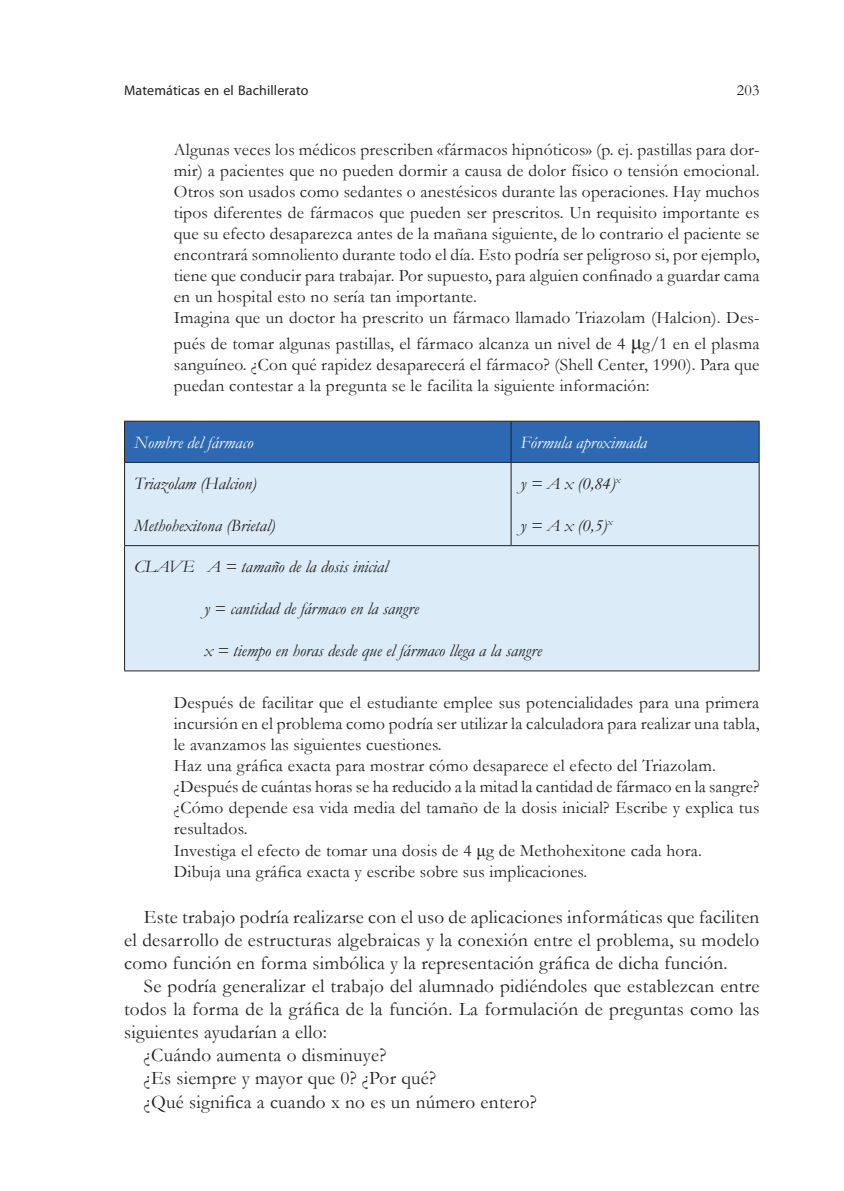
<style>
.page{position:relative;width:844px;height:1191px;background:#fff}
.page>*{position:absolute;margin:0;border:0;box-sizing:border-box;transform-origin:0 0}
.t1{font:19.25px/23.1px "Garamond";letter-spacing:.01em;color:#231f20;text-align:justify}
.t2{font:17.5px/21px "Garamond";letter-spacing:.01em;color:#231f20}
.t3{font:italic 17.5px "Garamond";color:#231f20}
.t4{font:italic 17.5px "Garamond";color:#fff}
.t5{font:15.75px "Garamond";color:#231f20}
.t6{font:14px "Myriad Pro";letter-spacing:.01em;color:#231f20}
.s1{font-family:"Times New Roman";font-size:21px}
.s2{font-family:"Times New Roman"}
</style>
<div class="page">
<div style="left:125px;top:422px;width:633px;height:40px;background:#2d68b3"></div>
<div style="left:125px;top:463px;width:633px;height:207px;background:#dbebf7"></div>
<hr style="left:124px;top:421px;width:387px;height:1px;background:#231f20">
<hr style="left:511px;top:421px;width:248px;height:1px;background:#231f20">
<hr style="left:124px;top:462px;width:387px;height:1px;background:#231f20">
<hr style="left:511px;top:462px;width:248px;height:1px;background:#231f20">
<hr style="left:124px;top:545px;width:387px;height:1px;background:#231f20">
<hr style="left:511px;top:545px;width:248px;height:1px;background:#231f20">
<hr style="left:124px;top:670px;width:387px;height:1px;background:#231f20">
<hr style="left:511px;top:670px;width:248px;height:1px;background:#231f20">
<hr style="left:124px;top:421px;width:1px;height:41px;background:#231f20">
<hr style="left:124px;top:463px;width:1px;height:82px;background:#231f20">
<hr style="left:124px;top:546px;width:1px;height:124px;background:#231f20">
<hr style="left:510px;top:421px;width:1px;height:41px;background:#231f20">
<hr style="left:758px;top:421px;width:1px;height:41px;background:#231f20">
<hr style="left:510px;top:463px;width:1px;height:82px;background:#231f20">
<hr style="left:758px;top:463px;width:1px;height:82px;background:#231f20">
<hr style="left:758px;top:546px;width:1px;height:124px;background:#231f20">
<p class="t6" style="left:124px;top:82px;width:186px">Matemáticas en el Bachillerato</p>
<p class="t5" style="left:736px;top:81px;width:24px">203</p>
<p class="t2" style="left:174px;top:140px;width:587px">algunas veces los médicos prescriben «fármacos hipnóticos» (p. ej. pastillas para dor&shy;mir) a pacientes que no pueden dormir a causa de dolor físico o tensión emocional.<br>Otros son usados como sedantes o anestésicos durante las operaciones. Hay muchos tipos diferentes de fármacos que pueden ser prescritos. un requisito importante es que su efecto desaparezca antes de la mañana siguiente, de lo contrario el paciente se encontrará somnoliento durante todo el día. Esto podría ser peligroso si, por ejemplo, tiene que conducir para trabajar. Por supuesto, para alguien confinado a guardar cama en un hospital esto no sería tan importante.<br>Imagina que un doctor ha prescrito un fármaco llamado Triazolam (Halcion). des-</p>
<p class="t2" style="left:174px;top:333px;width:587px;text-align:justify">pués de tomar algunas pastillas, el fármaco alcanza un nivel de 4 <span class="s1">μ</span>g/1 en el plasma sanguíneo. ¿Con qué rapidez desaparecerá el fármaco? (Shell Center, 1990). Para que puedan contestar a la pregunta se le facilita la siguiente información:</p>
<p class="t4" style="left:134px;top:432px;width:121px">Nombre del fármaco</p>
<p class="t4" style="left:520px;top:432px;width:128px">Fórmula aproximada</p>
<p class="t3" style="left:134px;top:473px;width:124px">Triazolam (Halcion)</p>
<p class="t3" style="left:134px;top:515px;width:143px">Methohexitona (Brietal)</p>
<p class="t3" style="left:520px;top:473px;width:102px">y = A x (0,84)<sup>x</sup></p>
<p class="t3" style="left:520px;top:515px;width:93px">y = A x (0,5)<sup>x</sup></p>
<p class="t3" style="left:134px;top:557px;width:255px">CLAVE A = tamaño de la dosis inicial</p>
<p class="t3" style="left:204px;top:599px;width:216px">y = cantidad de fármaco en la sangre</p>
<p class="t3" style="left:204px;top:641px;width:339px">x = tiempo en horas desde que el fármaco llega a la sangre</p>
<p class="t2" style="left:174px;top:692px;width:587px">después de facilitar que el estudiante emplee sus potencialidades para una primera incursión en el problema como podría ser utilizar la calculadora para realizar una tabla, le avanzamos las siguientes cuestiones.<br>Haz una gráfica exacta para mostrar cómo desaparece el efecto del Triazolam. ¿después de cuántas horas se ha reducido a la mitad la cantidad de fármaco en la sangre? ¿Cómo depende esa vida media del tamaño de la dosis inicial? Escribe y explica tus resultados.<br>Investiga el efecto de tomar una dosis de 4 <span class="s2">μ</span>g de Methohexitone cada hora.<br>Dibuja una gráfica exacta y escribe sobre sus implicaciones.</p>
<p class="t1" style="left:124px;top:905px;width:636px;text-indent:20px">Este trabajo podría realizarse con el uso de aplicaciones informáticas que faciliten el desarrollo de estructuras algebraicas y la conexión entre el problema, su modelo como función en forma simbólica y la representación gráfica de dicha función.</p>
<p class="t1" style="left:144px;top:974px;width:616px">Se podría generalizar el trabajo del alumnado pidiéndoles que establezcan entre</p>
<p class="t1" style="left:124px;top:997px;width:636px">todos la forma de la gráfica de la función. La formulación de preguntas como las</p>
<p class="t1" style="left:124px;top:1021px;width:204px">siguientes ayudarían a ello:</p>
<p class="t1" style="left:144px;top:1044px;width:244px">¿Cuándo aumenta o disminuye?</p>
<p class="t1" style="left:144px;top:1067px;width:293px">¿Es siempre y mayor que 0? ¿Por qué?</p>
<p class="t1" style="left:144px;top:1090px;width:394px">¿Qué significa a cuando x no es un número entero?</p>
</div>
